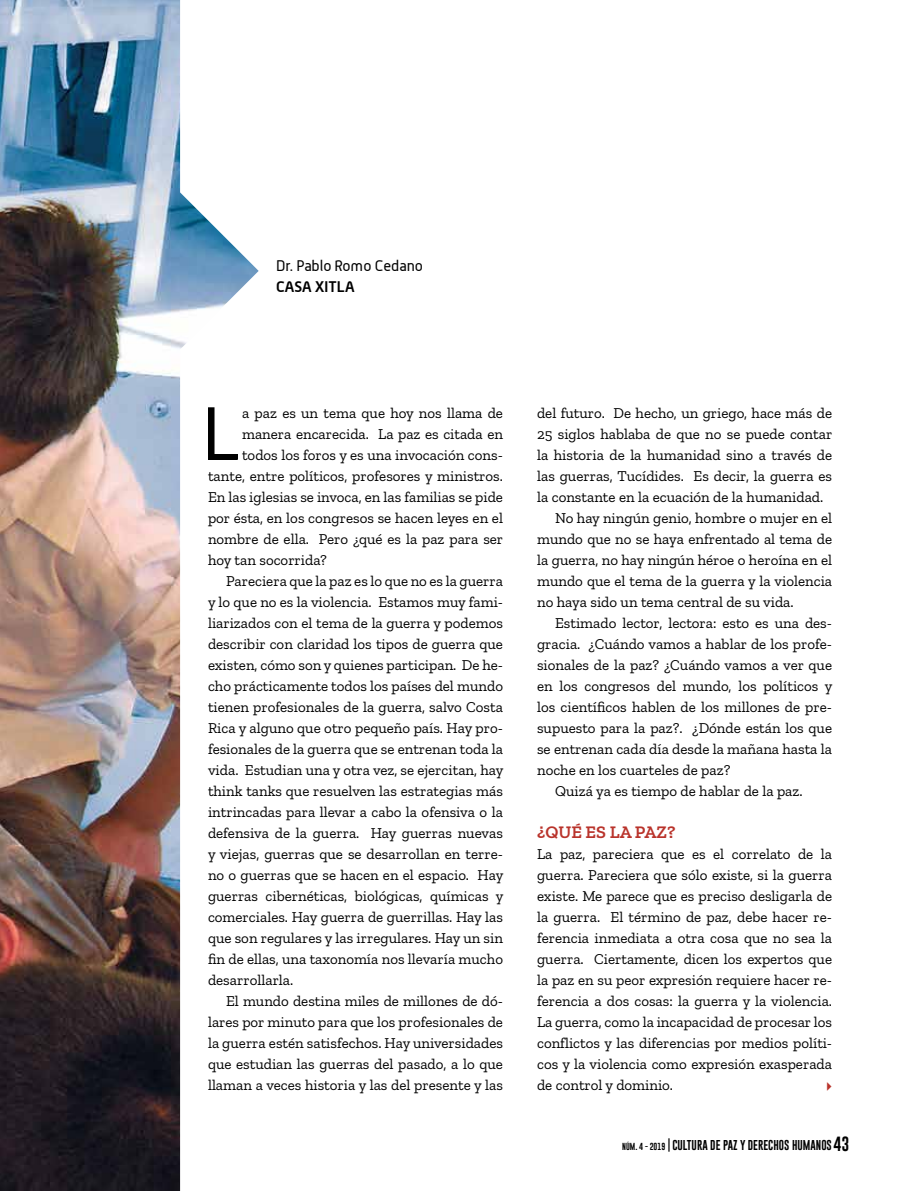
<style>
.page{position:relative;width:915px;height:1191px;background:#fff}
.page>*{position:absolute;margin:0;border:0;box-sizing:border-box;transform-origin:0 0}
.t1{font:73.95px "Alwyn";color:#000}
.t2{font:600 18px "Zilla Slab";color:#b9332b}
.t3{font:15px/21px "Zilla Slab";color:#000;text-align:justify}
.t4{font:15px "Alwyn";color:#000}
.t5{font:700 15px "Alwyn";color:#000}
.t6{font:15px "Zilla Slab";color:#b9332b}
.t7{font:10.5px "Gobold";color:#000}
.s1{font-size:7.5px}
.s2{font-size:15px}
</style>
<div class="page">
<img style="left:0;top:0;width:258px;height:1191px">
<p class="t4" style="left:276px;top:257px;width:148px">Dr. Pablo Romo Cedano</p>
<p class="t5" style="left:276px;top:277px;width:80px">CASA XITLA</p>
<h1 class="t1" style="left:202px;top:390px;width:42px">L</h1>
<p class="t3" style="left:242px;top:402px;width:262px">a paz es un tema que hoy nos llama de</p>
<p class="t3" style="left:242px;top:423px;width:262px">manera encarecida. La paz es citada en</p>
<p class="t3" style="left:242px;top:444px;width:262px">todos los foros y es una invocación cons-</p>
<p class="t3" style="left:208px;top:465px;width:296px">tante, entre políticos, profesores y ministros.</p>
<p class="t3" style="left:208px;top:486px;width:296px">En las iglesias se invoca, en las familias se pide</p>
<p class="t3" style="left:208px;top:507px;width:296px">por ésta, en los congresos se hacen leyes en el</p>
<p class="t3" style="left:208px;top:528px;width:297px">nombre de ella. Pero ¿qué es la paz para ser</p>
<p class="t3" style="left:208px;top:549px;width:120px">hoy tan socorrida?</p>
<p class="t3" style="left:226px;top:570px;width:278px">Pareciera que la paz es lo que no es la guerra</p>
<p class="t3" style="left:208px;top:591px;width:296px">y lo que no es la violencia. Estamos muy fami-</p>
<p class="t3" style="left:208px;top:612px;width:296px">liarizados con el tema de la guerra y podemos</p>
<p class="t3" style="left:208px;top:633px;width:296px">describir con claridad los tipos de guerra que</p>
<p class="t3" style="left:208px;top:654px;width:296px">existen, cómo son y quienes participan. De he-</p>
<p class="t3" style="left:208px;top:675px;width:296px">cho prácticamente todos los países del mundo</p>
<p class="t3" style="left:208px;top:696px;width:296px">tienen profesionales de la guerra, salvo Costa</p>
<p class="t3" style="left:208px;top:717px;width:296px">Rica y alguno que otro pequeño país. Hay pro-</p>
<p class="t3" style="left:208px;top:738px;width:296px">fesionales de la guerra que se entrenan toda la</p>
<p class="t3" style="left:208px;top:759px;width:297px">vida. Estudian una y otra vez, se ejercitan, hay</p>
<p class="t3" style="left:208px;top:780px;width:296px">think tanks que resuelven las estrategias más</p>
<p class="t3" style="left:208px;top:801px;width:296px">intrincadas para llevar a cabo la ofensiva o la</p>
<p class="t3" style="left:208px;top:822px;width:296px">defensiva de la guerra. Hay guerras nuevas</p>
<p class="t3" style="left:208px;top:843px;width:296px">y viejas, guerras que se desarrollan en terre-</p>
<p class="t3" style="left:208px;top:864px;width:297px">no o guerras que se hacen en el espacio. Hay</p>
<p class="t3" style="left:208px;top:885px;width:297px">guerras cibernéticas, biológicas, químicas y</p>
<p class="t3" style="left:208px;top:906px;width:296px">comerciales. Hay guerra de guerrillas. Hay las</p>
<p class="t3" style="left:208px;top:927px;width:296px">que son regulares y las irregulares. Hay un sin</p>
<p class="t3" style="left:208px;top:948px;width:296px">fin de ellas, una taxonomía nos llevaría mucho</p>
<p class="t3" style="left:208px;top:969px;width:87px">desarrollarla.</p>
<p class="t3" style="left:226px;top:990px;width:278px">El mundo destina miles de millones de dó-</p>
<p class="t3" style="left:208px;top:1011px;width:296px">lares por minuto para que los profesionales de</p>
<p class="t3" style="left:208px;top:1032px;width:296px">la guerra estén satisfechos. Hay universidades</p>
<p class="t3" style="left:208px;top:1053px;width:296px">que estudian las guerras del pasado, a lo que</p>
<p class="t3" style="left:208px;top:1074px;width:296px">llaman a veces historia y las del presente y las</p>
<p class="t3" style="left:537px;top:402px;width:296px">del futuro. De hecho, un griego, hace más de</p>
<p class="t3" style="left:537px;top:423px;width:297px">25 siglos hablaba de que no se puede contar</p>
<p class="t3" style="left:537px;top:444px;width:296px">la historia de la humanidad sino a través de</p>
<p class="t3" style="left:537px;top:465px;width:296px">las guerras, Tucídides. Es decir, la guerra es</p>
<p class="t3" style="left:537px;top:486px;width:288px">la constante en la ecuación de la humanidad.</p>
<p class="t3" style="left:555px;top:507px;width:278px">No hay ningún genio, hombre o mujer en el</p>
<p class="t3" style="left:537px;top:528px;width:296px">mundo que no se haya enfrentado al tema de</p>
<p class="t3" style="left:537px;top:549px;width:296px">la guerra, no hay ningún héroe o heroína en el</p>
<p class="t3" style="left:537px;top:570px;width:296px">mundo que el tema de la guerra y la violencia</p>
<p class="t3" style="left:537px;top:591px;width:258px">no haya sido un tema central de su vida.</p>
<p class="t3" style="left:555px;top:612px;width:278px">Estimado lector, lectora: esto es una des-</p>
<p class="t3" style="left:537px;top:633px;width:296px">gracia. ¿Cuándo vamos a hablar de los profe-</p>
<p class="t3" style="left:537px;top:654px;width:296px">sionales de la paz? ¿Cuándo vamos a ver que</p>
<p class="t3" style="left:537px;top:675px;width:297px">en los congresos del mundo, los políticos y</p>
<p class="t3" style="left:537px;top:696px;width:296px">los científicos hablen de los millones de pre-</p>
<p class="t3" style="left:537px;top:717px;width:296px">supuesto para la paz?. ¿Dónde están los que</p>
<p class="t3" style="left:537px;top:738px;width:296px">se entrenan cada día desde la mañana hasta la</p>
<p class="t3" style="left:537px;top:759px;width:195px">noche en los cuarteles de paz?</p>
<p class="t3" style="left:555px;top:780px;width:249px">Quizá ya es tiempo de hablar de la paz.</p>
<p class="t2" style="left:537px;top:822px;width:140px">¿QUÉ ES LA PAZ?</p>
<p class="t3" style="left:537px;top:843px;width:296px">La paz, pareciera que es el correlato de la guerra. Pareciera que sólo existe, si la guerra existe. Me parece que es preciso desligarla de la guerra. El término de paz, debe hacer re&shy;ferencia inmediata a otra cosa que no sea la guerra. Ciertamente, dicen los expertos que la paz en su peor expresión requiere hacer re&shy;ferencia a dos cosas: la guerra y la violencia.<br>La guerra, como la incapacidad de procesar los conflictos y las diferencias por medios políti&shy;cos y la violencia como expresión exasperada de control y dominio.</p>
<p class="t6" style="left:825px;top:1077px;width:8px">▸</p>
<p class="t7" style="left:622px;top:1137px;width:228px"><span class="s1">NÚM. 4 - 2019</span> | CULTURA DE PAZ Y DERECHOS HUMANOS<span class="s2">43</span></p>
</div>
